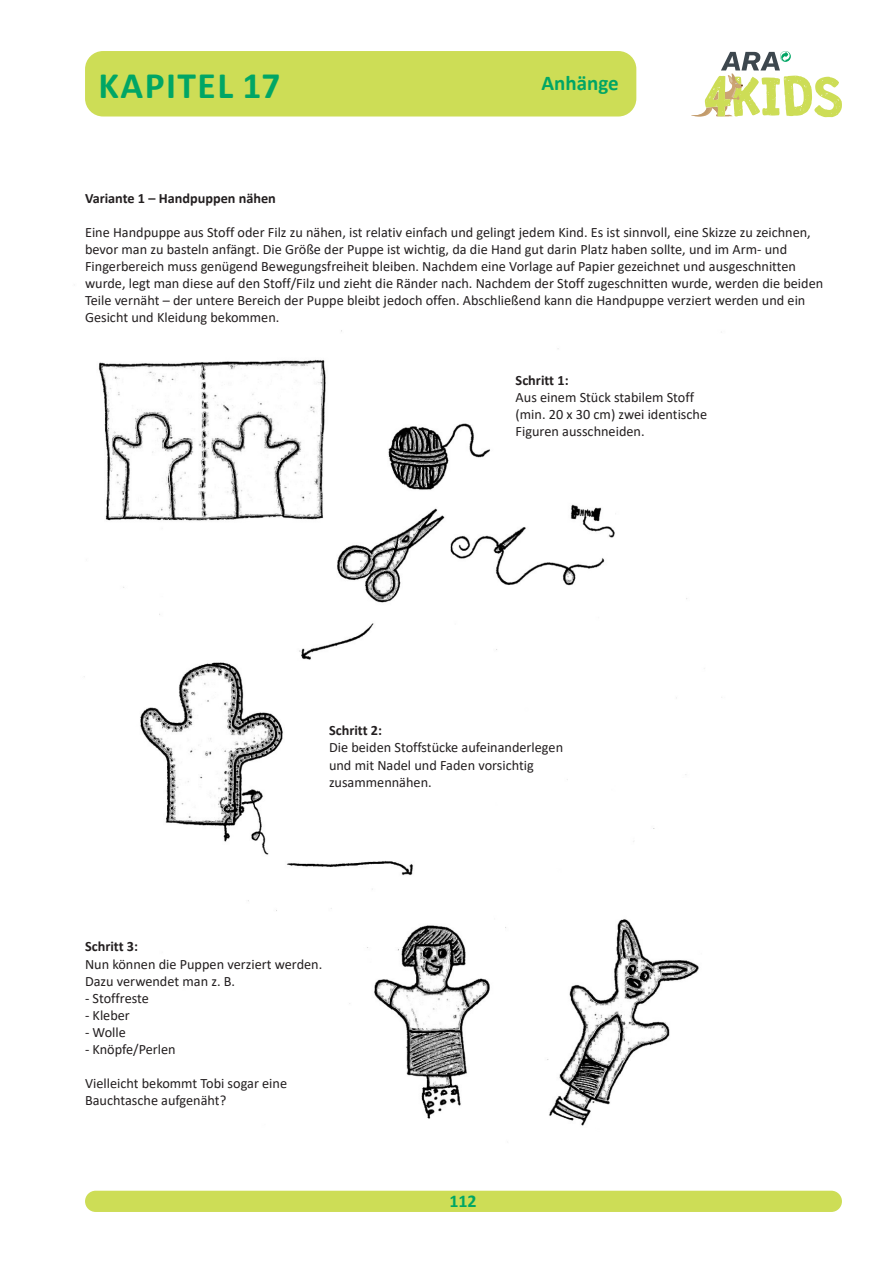
<style>
.page{position:relative;width:893px;height:1263px;background:#fff}
.page>*{position:absolute;margin:0;border:0;box-sizing:border-box;transform-origin:0 0}
.t1{font:700 37.5px "Calibri";letter-spacing:.04em;color:#00a665}
.t2{font:700 21px "Calibri";color:#00a665}
.t3{font:700 18px "Calibri";color:#00a665}
.t4{font:14.25px/17.1px "Calibri";color:#231f20}
.t5{font:700 14.25px "Calibri";color:#231f20}
</style>
<div class="page">
<img style="left:84px;top:298px;width:638px;height:828px">
<div style="left:69px;top:868px;width:82px;height:51px;background:#fff"></div>
<svg style="left:691px;top:51px;width:151px;height:66px"></svg>
<div style="left:85px;top:1191px;width:757px;height:21px;background:#cddd56;border-radius:11px"></div>
<div style="left:85px;top:51px;width:551px;height:65px;background:#cddd56;border-radius:18px"></div>
<p class="t1" style="left:99px;top:59px;width:183px">KAPITEL 17</p>
<p class="t2" style="left:541px;top:68px;width:79px">Anhänge</p>
<p class="t5" style="left:85px;top:188px;width:192px">Variante 1 – Handpuppen nähen</p>
<p class="t4" style="left:85px;top:223px;width:740px">Eine Handpuppe aus Stoff oder Filz zu nähen, ist relativ einfach und gelingt jedem Kind. Es ist sinnvoll, eine Skizze zu zeichnen, bevor man zu basteln anfängt. Die Größe der Puppe ist wichtig, da die Hand gut darin Platz haben sollte, und im Arm- und Fingerbereich muss genügend Bewegungsfreiheit bleiben. Nachdem eine Vorlage auf Papier gezeichnet und ausgeschnitten wurde, legt man diese auf den Stoff/Filz und zieht die Ränder nach. Nachdem der Stoff zugeschnitten wurde, werden die beiden Teile vernäht – der untere Bereich der Puppe bleibt jedoch offen. Abschließend kann die Handpuppe verziert werden und ein Gesicht und Kleidung bekommen.</p>
<p class="t5" style="left:516px;top:370px;width:55px">Schritt 1:</p>
<p class="t4" style="left:516px;top:388px;width:180px">Aus einem Stück stabilem Stoff</p>
<p class="t4" style="left:516px;top:405px;width:193px">(min. 20 x 30 cm) zwei identische<br>Figuren ausschneiden.</p>
<p class="t5" style="left:329px;top:720px;width:55px">Schritt 2:</p>
<p class="t4" style="left:329px;top:739px;width:236px">Die beiden Stoffstücke aufeinanderlegen und mit Nadel und Faden vorsichtig zusammennähen.</p>
<p class="t5" style="left:85px;top:937px;width:55px">Schritt 3:</p>
<p class="t4" style="left:85px;top:955px;width:239px">Nun können die Puppen verziert werden.<br>Dazu verwendet man z. B.</p>
<p class="t4" style="left:85px;top:989px;width:65px">- Stoffreste</p>
<p class="t4" style="left:85px;top:1006px;width:46px">- Kleber</p>
<p class="t4" style="left:85px;top:1023px;width:42px">- Wolle</p>
<p class="t4" style="left:85px;top:1040px;width:92px">- Knöpfe/Perlen</p>
<p class="t4" style="left:85px;top:1075px;width:204px">Vielleicht bekommt Tobi sogar eine<br>Bauchtasche aufgenäht?</p>
<p class="t3" style="left:449px;top:1188px;width:29px">112</p>
</div>
